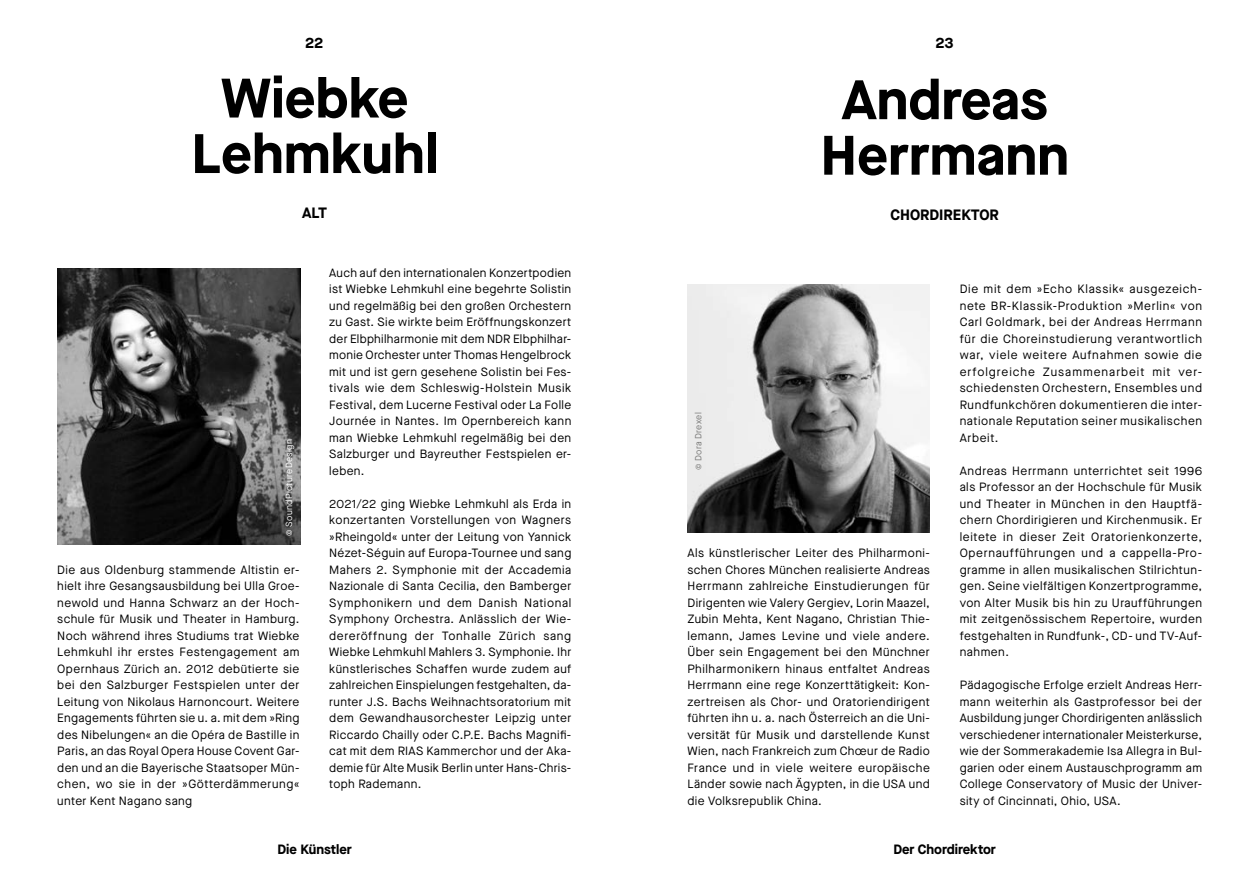
<style>
.page{position:relative;width:1259px;height:893px;background:#fff}
.page>*{position:absolute;margin:0;border:0;box-sizing:border-box;transform-origin:0 0}
.t1{font:700 55.5px/55.5px "Maison Neue";color:#000;text-align:center}
.t2{font:700 15px "Maison Neue";color:#000}
.t3{font:700 13.5px "Maison Neue";color:#000}
.t4{font:12px/16.5px "Maison Neue";letter-spacing:.035em;color:#000;text-align:justify}
.t5{font:9px "Maison Neue";letter-spacing:.04em;color:#fff}
.t6{font:9px "Maison Neue";letter-spacing:.035em;color:#7b7b7a}
</style>
<div class="page">
<img style="left:57px;top:268px;width:243px;height:276px">
<img style="left:687px;top:285px;width:243px;height:248px">
<p class="t2" style="left:305px;top:32px;width:20px">22</p>
<p class="t2" style="left:935px;top:32px;width:20px">23</p>
<h1 class="t1" style="left:191px;top:69px;width:248px">Wiebke<br>Lehmkuhl</h1>
<p class="t2" style="left:302px;top:202px;width:26px">ALT</p>
<p class="t5" style="left:283px;top:536px;width:98px;rotate:-90deg">© SoundPictureDesign</p>
<p class="t4" style="left:57px;top:561px;width:244px">Die aus Oldenburg stammende Altistin er&shy;hielt ihre Gesangsausbildung bei Ulla Groe&shy;newold und Hanna Schwarz an der Hoch&shy;schule für Musik und Theater in Hamburg.<br>Noch während ihres Studiums trat Wiebke Lehmkuhl ihr erstes Festengagement am Opernhaus Zürich an. 2012 debütierte sie bei den Salzburger Festspielen unter der Leitung von Nikolaus Harnoncourt. Weitere Engagements führten sie u. a. mit dem »Ring des Nibelungen« an die Opéra de Bastille in Paris, an das Royal Opera House Covent Gar&shy;den und an die Bayerische Staatsoper Mün&shy;chen, wo sie in der »Götterdämmerung« unter Kent Nagano sang</p>
<p class="t4" style="left:329px;top:264px;width:244px">Auch auf den internationalen Konzertpodien ist Wiebke Lehmkuhl eine begehrte Solistin und regelmäßig bei den großen Orchestern zu Gast. Sie wirkte beim Eröffnungskonzert der Elbphilharmonie mit dem NDR Elbphilhar&shy;monie Orchester unter Thomas Hengelbrock mit und ist gern gesehene Solistin bei Fes&shy;tivals wie dem Schleswig-Holstein Musik Festival, dem Lucerne Festival oder La Folle Journée in Nantes. Im Opernbereich kann man Wiebke Lehmkuhl regelmäßig bei den Salzburger und Bayreuther Festspielen er&shy;leben.</p>
<p class="t4" style="left:329px;top:495px;width:244px">2021/22 ging Wiebke Lehmkuhl als Erda in konzertanten Vorstellungen von Wagners »Rheingold« unter der Leitung von Yannick Nézet-Séguin auf Europa-Tournee und sang Mahers 2. Symphonie mit der Accademia Nazionale di Santa Cecilia, den Bamberger Symphonikern und dem Danish National Symphony Orchestra. Anlässlich der Wie&shy;dereröffnung der Tonhalle Zürich sang Wiebke Lehmkuhl Mahlers 3. Symphonie. Ihr künstlerisches Schaffen wurde zudem auf zahlreichen Einspielungen festgehalten, da&shy;runter J.S. Bachs Weihnachtsoratorium mit dem Gewandhausorchester Leipzig unter Riccardo Chailly oder C.P.E. Bachs Magnifi&shy;cat mit dem RIAS Kammerchor und der Aka&shy;demie für Alte Musik Berlin unter Hans-Chris&shy;toph Rademann.</p>
<h1 class="t1" style="left:820px;top:70px;width:250px">Andreas<br>Herrmann</h1>
<p class="t2" style="left:890px;top:204px;width:110px">CHORDIREKTOR</p>
<p class="t6" style="left:692px;top:470px;width:59px;rotate:-90deg">© Dora Drexel</p>
<p class="t4" style="left:687px;top:545px;width:244px">Als künstlerischer Leiter des Philharmoni&shy;schen Chores München realisierte Andreas Herrmann zahlreiche Einstudierungen für Dirigenten wie Valery Gergiev, Lorin Maazel, Zubin Mehta, Kent Nagano, Christian Thie&shy;lemann, James Levine und viele andere.<br>Über sein Engagement bei den Münchner Philharmonikern hinaus entfaltet Andreas Herrmann eine rege Konzerttätigkeit: Kon&shy;zertreisen als Chor- und Oratoriendirigent führten ihn u. a. nach Österreich an die Uni&shy;versität für Musik und darstellende Kunst Wien, nach Frankreich zum Chœur de Radio France und in viele weitere europäische Länder sowie nach Ägypten, in die USA und die Volksrepublik China.</p>
<p class="t4" style="left:959px;top:281px;width:244px">Die mit dem »Echo Klassik« ausgezeich&shy;nete BR-Klassik-Produktion »Merlin« von Carl Goldmark, bei der Andreas Herrmann für die Choreinstudierung verantwortlich war, viele weitere Aufnahmen sowie die erfolgreiche Zusammenarbeit mit ver&shy;schiedensten Orchestern, Ensembles und Rundfunkchören dokumentieren die inter&shy;nationale Reputation seiner musikalischen Arbeit.</p>
<p class="t4" style="left:959px;top:462px;width:244px">Andreas Herrmann unterrichtet seit 1996 als Professor an der Hochschule für Musik und Theater in München in den Hauptfä&shy;chern Chordirigieren und Kirchenmusik. Er leitete in dieser Zeit Oratorienkonzerte, Opernaufführungen und a cappella-Pro&shy;gramme in allen musikalischen Stilrichtun&shy;gen. Seine vielfältigen Konzertprogramme, von Alter Musik bis hin zu Uraufführungen mit zeitgenössischem Repertoire, wurden festgehalten in Rundfunk-, CD- und TV-Auf&shy;nahmen.</p>
<p class="t4" style="left:959px;top:677px;width:244px">Pädagogische Erfolge erzielt Andreas Herr&shy;mann weiterhin als Gastprofessor bei der Ausbildung junger Chordirigenten anlässlich verschiedener internationaler Meisterkurse, wie der Sommerakademie Isa Allegra in Bul&shy;garien oder einem Austauschprogramm am College Conservatory of Music der Univer&shy;sity of Cincinnati, Ohio, USA.</p>
<p class="t3" style="left:277px;top:840px;width:76px">Die Künstler</p>
<p class="t3" style="left:893px;top:840px;width:104px">Der Chordirektor</p>
</div>
